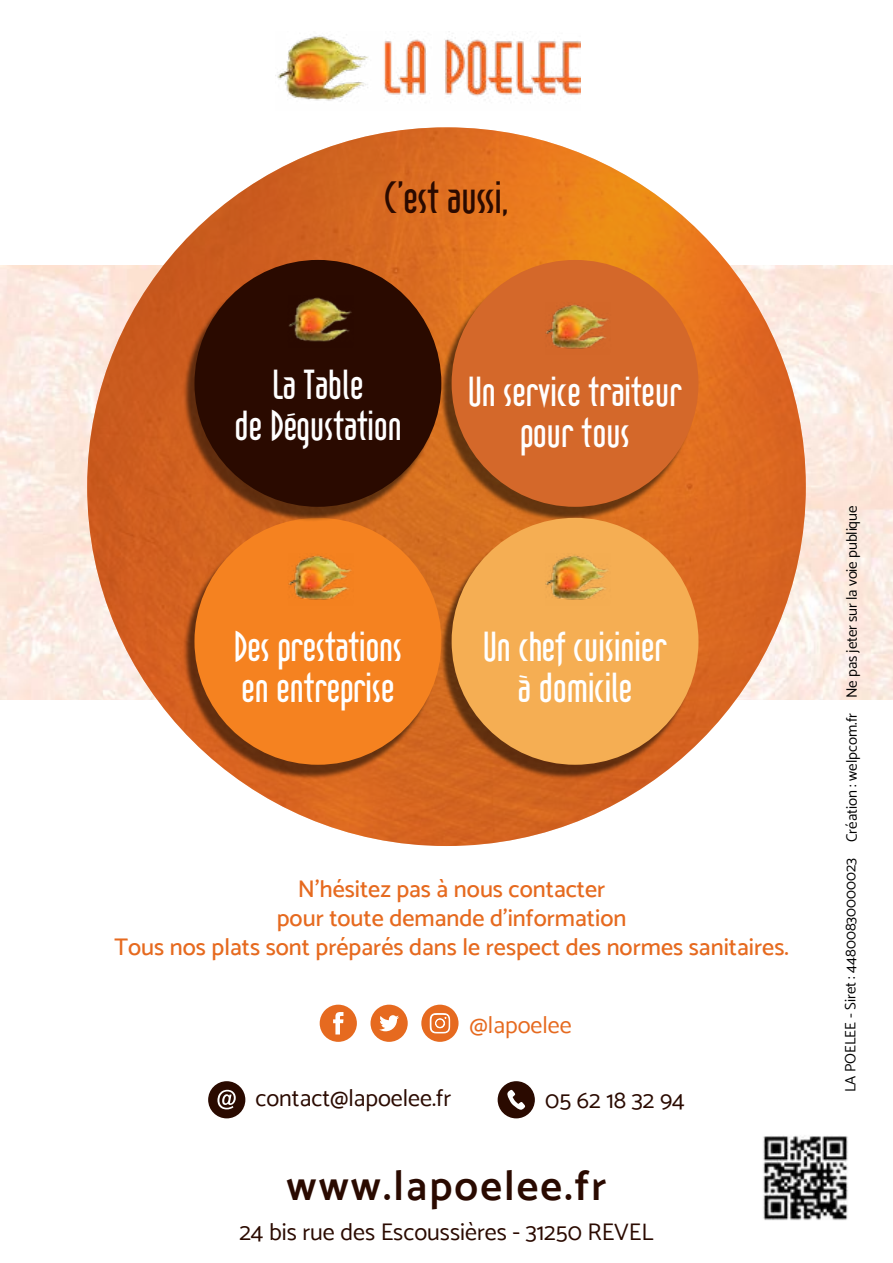
<style>
.page{position:relative;width:893px;height:1263px;background:#fff}
.page>*{position:absolute;margin:0;border:0;box-sizing:border-box;transform-origin:0 0}
.t1{font:45px "Deco Tech";color:#2a0a00}
.t2{font:600 42.6px "Catamaran";letter-spacing:.05em;color:#2a0a00}
.t3{font:41.7px/40.7px "Deco Tech";color:#fff;text-align:center}
.t4{font:500 24px/28.8px "Catamaran";color:#e66a1f;text-align:center}
.t5{font:24px "Catamaran";color:#2a0a00}
.t6{font:24px "Catamaran";color:#e66a1f}
.t7{font:15px "Catamaran";color:#000}
</style>
<div class="page">
<img style="left:87px;top:127px;width:719px;height:719px">
<img style="left:277px;top:34px;width:303px;height:68px">
<div style="left:184px;top:524px;width:255px;height:255px;background:#000;opacity:.54"></div>
<div style="left:194px;top:518px;width:247px;height:247px;background:#f58220;border-radius:50%"></div>
<img style="left:288px;top:555px;width:64px;height:45px">
<div style="left:184px;top:266px;width:255px;height:255px;background:#000;opacity:.54"></div>
<div style="left:194px;top:260px;width:247px;height:247px;background:#2a0a00;border-radius:50%"></div>
<img style="left:289px;top:297px;width:63px;height:45px">
<div style="left:441px;top:266px;width:255px;height:255px;background:#000;opacity:.54"></div>
<div style="left:452px;top:260px;width:246px;height:247px;background:#d4682a;border-radius:50%"></div>
<img style="left:545px;top:304px;width:64px;height:45px">
<div style="left:441px;top:524px;width:255px;height:255px;background:#000;opacity:.54"></div>
<div style="left:452px;top:518px;width:246px;height:247px;background:#f5ae53;border-radius:50%"></div>
<img style="left:545px;top:555px;width:63px;height:45px">
<img style="left:763px;top:1136px;width:85px;height:84px">
<div style="left:498px;top:1082px;width:36px;height:36px;background:#2a0a00;border-radius:50%"></div>
<div style="left:498px;top:1081px;width:37px;height:37px;border:1px solid #2a0a00;border-radius:50%"></div>
<svg style="left:507px;top:1090px;width:18px;height:20px"></svg>
<div style="left:209px;top:1082px;width:36px;height:35px;background:#2a0a00;border-radius:50%"></div>
<div style="left:208px;top:1081px;width:37px;height:37px;border:2px solid #2a0a00;border-radius:50%"></div>
<svg style="left:217px;top:1090px;width:19px;height:19px"></svg>
<svg style="left:320px;top:1005px;width:37px;height:37px"></svg>
<svg style="left:370px;top:1005px;width:38px;height:37px"></svg>
<svg style="left:421px;top:1005px;width:38px;height:37px"></svg>
<div style="left:437px;top:1020px;width:6px;height:7px;background:#e66a1f;border-radius:3px"></div>
<h1 class="t1" style="left:385px;top:173px;width:125px">C’est aussi,</h1>
<h3 class="t3" style="left:234px;top:366px;width:169px">La Table<br>de Dégustation</h3>
<h3 class="t3" style="left:468px;top:373px;width:215px">Un service traiteur pour tous</h3>
<h3 class="t3" style="left:234px;top:627px;width:170px;text-align:left">Des prestations en entreprise</h3>
<h3 class="t3" style="left:483px;top:627px;width:185px">Un chef cuisinier à domicile</h3>
<p class="t4" style="left:114px;top:874px;width:676px">N’hésitez pas à nous contacter<br>pour toute demande d’information<br>Tous nos plats sont préparés dans le respect des normes sanitaires.</p>
<p class="t6" style="left:470px;top:1010px;width:104px">@lapoelee</p>
<p class="t5" style="left:255px;top:1084px;width:197px">contact@lapoelee.fr</p>
<p class="t5" style="left:545px;top:1085px;width:141px">05 62 18 32 94</p>
<h2 class="t2" style="left:286px;top:1160px;width:322px">www.lapoelee.fr</h2>
<p class="t5" style="left:239px;top:1218px;width:416px">24 bis rue des Escoussières - 31250 REVEL</p>
<p class="t7" style="left:843px;top:698px;width:194px;rotate:-90deg">Ne pas jeter sur la voie publique</p>
<p class="t7" style="left:842px;top:1092px;width:381px;rotate:-90deg">LA POELEE - Siret : 44800830000023 Création : welpcom.fr</p>
</div>
